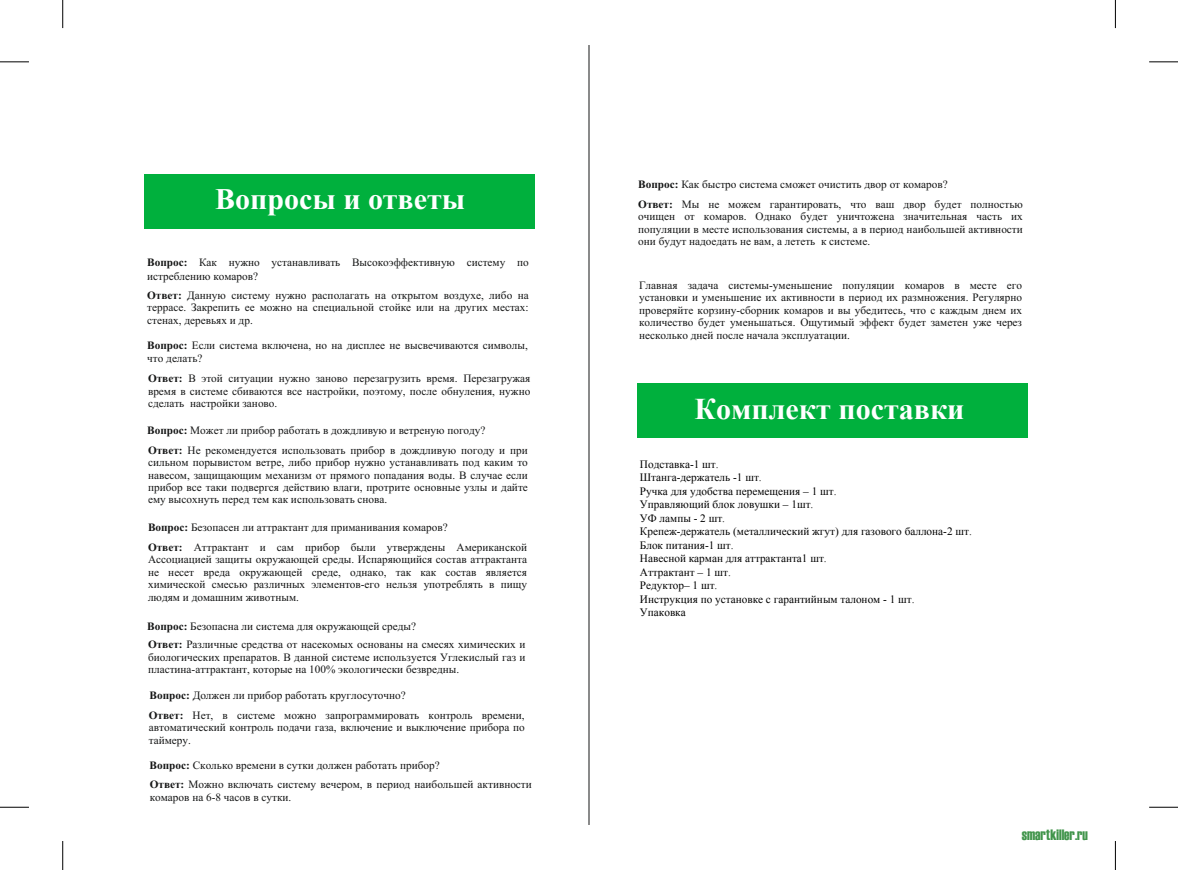
<style>
.page{position:relative;width:1178px;height:870px;background:#fff}
.page>*{position:absolute;margin:0;border:0;box-sizing:border-box;transform-origin:0 0}
.t1{font:700 30px "Times New Roman";color:#fff}
.t2{font:15px "Haettenschweiler";color:#40944a}
.t3{font:11.25px/12.5px "Times New Roman";color:#151616}
.t4{font:11.25px/13.5px "Times New Roman";color:#000}
.s1{font-weight:700}
</style>
<div class="page">
<div style="left:145px;top:175px;width:390px;height:54px;background:#00b03d"></div>
<hr style="left:589px;top:45px;width:1px;height:780px;background:#151616">
<svg style="left:0;top:807px;width:29px;height:1px"></svg>
<svg style="left:63px;top:841px;width:1px;height:29px"></svg>
<svg style="left:0;top:62px;width:29px;height:1px"></svg>
<svg style="left:63px;top:0;width:1px;height:28px"></svg>
<svg style="left:1149px;top:62px;width:29px;height:1px"></svg>
<svg style="left:1115px;top:0;width:1px;height:28px"></svg>
<svg style="left:1149px;top:807px;width:29px;height:1px"></svg>
<svg style="left:1115px;top:841px;width:1px;height:29px"></svg>
<div style="left:638px;top:383px;width:390px;height:55px;background:#00b03d"></div>
<h1 class="t1" style="left:215px;top:188px;width:252px">Вопросы и ответы</h1>
<p class="t3" style="left:147px;top:257px;width:383px;line-height:13.5px"><span class="s1">Вопрос:</span> Как нужно устанавливать Высокоэффективную систему по истреблению комаров?</p>
<p class="t3" style="left:147px;top:290px;width:383px;text-align:justify"><span class="s1">Ответ:</span> Данную систему нужно располагать на открытом воздухе, либо на террасе. Закрепить ее можно на специальной стойке или на других местах: стенах, деревьях и др.</p>
<p class="t3" style="left:147px;top:339px;width:382px;line-height:13.5px"><span class="s1">Вопрос:</span> Если система включена, но на дисплее не высвечиваются символы, что делать?</p>
<p class="t3" style="left:148px;top:373px;width:384px;text-align:justify"><span class="s1">Ответ:</span> В этой ситуации нужно заново перезагрузить время. Перезагружая время в системе сбиваются все настройки, поэтому, после обнуления, нужно сделать настройки заново.</p>
<p class="t3" style="left:147px;top:421px;width:382px;line-height:19.6px"><span class="s1">Вопрос:</span> Может ли прибор работать в дождливую и ветреную погоду?<br><span class="s1">Ответ:</span> Не рекомендуется использовать прибор в дождливую погоду и при</p>
<p class="t3" style="left:148px;top:457px;width:381px;text-align:justify">сильном порывистом ветре, либо прибор нужно устанавливать под каким то навесом, защищающим механизм от прямого попадания воды. В случае если прибор все таки подвергся действию влаги, протрите основные узлы и дайте ему высохнуть перед тем как использовать снова.</p>
<p class="t3" style="left:148px;top:517px;width:381px;line-height:20.5px"><span class="s1">Вопрос:</span> Безопасен ли аттрактант для приманивания комаров?<br><span class="s1">Ответ:</span> Аттрактант и сам прибор были утверждены Американской</p>
<p class="t3" style="left:148px;top:554px;width:381px;text-align:justify">Ассоциацией защиты окружающей среды. Испаряющийся состав аттрактанта не несет вреда окружающей среде, однако, так как состав является химической смесью различных элементов-его нельзя употреблять в пищу людям и домашним животным.</p>
<p class="t3" style="left:147px;top:617px;width:380px;line-height:18.9px"><span class="s1">Вопрос:</span> Безопасна ли система для окружающей среды?<br><span class="s1">Ответ:</span> Различные средства от насекомых основаны на смесях химических и</p>
<p class="t3" style="left:148px;top:652px;width:379px">биологических препаратов. В данной системе используется Углекислый газ и пластина-аттрактант, которые на 100% экологически безвредны.</p>
<p class="t3" style="left:149px;top:686px;width:377px;line-height:19.6px"><span class="s1">Вопрос:</span> Должен ли прибор работать круглосуточно?<br><span class="s1">Ответ:</span> Нет, в системе можно запрограммировать контроль времени,</p>
<p class="t3" style="left:149px;top:722px;width:377px">автоматический контроль подачи газа, включение и выключение прибора по таймеру.</p>
<p class="t3" style="left:150px;top:756px;width:384px;line-height:19.6px"><span class="s1">Вопрос:</span> Сколько времени в сутки должен работать прибор?<br><span class="s1">Ответ:</span> Можно включать систему вечером, в период наибольшей активности</p>
<p class="t3" style="left:150px;top:791px;width:143px">комаров на 6-8 часов в сутки.</p>
<p class="t3" style="left:638px;top:176px;width:386px;line-height:19.6px"><span class="s1">Вопрос:</span> Как быстро система сможет очистить двор от комаров?<br><span class="s1">Ответ:</span> Мы не можем гарантировать, что ваш двор будет полностью</p>
<p class="t3" style="left:638px;top:211px;width:386px;text-align:justify">очищен от комаров. Однако будет уничтожена значительная часть их популяции в месте использования системы, а в период наибольшей активности они будут надоедать не вам, а лететь к системе.</p>
<p class="t3" style="left:639px;top:280px;width:384px;text-align:justify">Главная задача системы-уменьшение популяции комаров в месте его установки и уменьшение их активности в период их размножения. Регулярно проверяйте корзину-сборник комаров и вы убедитесь, что с каждым днем их количество будет уменьшаться. Ощутимый эффект будет заметен уже через несколько дней после начала эксплуатации.</p>
<h1 class="t1" style="left:694px;top:388px;width:272px">Комплект поставки</h1>
<p class="t4" style="left:640px;top:457px;width:333px">Подставка-1 шт.<br>Штанга-держатель -1 шт.<br>Ручка для удобства перемещения – 1 шт.<br>Управляющий блок ловушки – 1шт.<br>УФ лампы - 2 шт.<br>Крепеж-держатель (металлический жгут) для газового баллона-2 шт.<br>Блок питания-1 шт.<br>Навесной карман для аттрактанта1 шт.<br>Аттрактант – 1 шт.<br>Редуктор– 1 шт.<br>Инструкция по установке с гарантийным талоном - 1 шт.<br>Упаковка</p>
<h2 class="t2" style="left:1022px;top:824px;width:68px">smartkiller.ru</h2>
</div>
